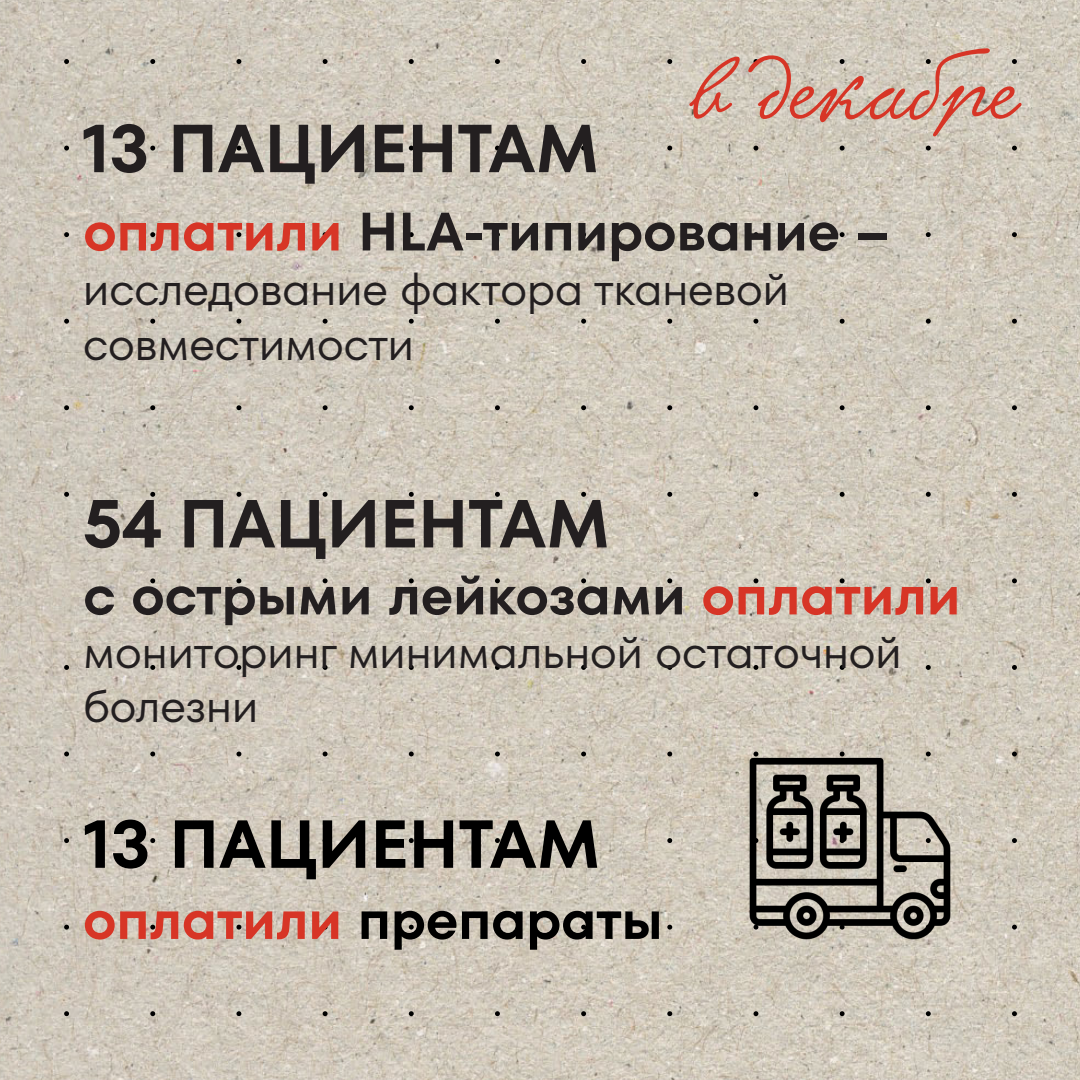
<style>
.page{position:relative;width:1080px;height:1080px;background:#fff}
.page>*{position:absolute;margin:0;border:0;box-sizing:border-box;transform-origin:0 0}
.t1{font:83px "Kobzar KS";color:#d73526}
.t2{font:600 67.8px "TT Fors";letter-spacing:-.01em;color:#231f20}
.t3{font:600 67.8px "TT Fors";letter-spacing:-.01em;color:#000}
.t4{font:600 54px "TT Fors";color:#231f20}
.t5{font:600 54px "TT Fors";color:#000}
.t6{font:45px/55px "TT Fors";color:#231f20}
.s1{color:#d73526}
</style>
<div class="page">
<img style="left:0;top:0;width:1080px;height:1080px">
<svg style="left:64px;top:59px;width:5px;height:5px"></svg>
<svg style="left:150px;top:59px;width:5px;height:5px"></svg>
<svg style="left:236px;top:59px;width:5px;height:5px"></svg>
<svg style="left:323px;top:59px;width:5px;height:5px"></svg>
<svg style="left:409px;top:59px;width:5px;height:5px"></svg>
<svg style="left:495px;top:59px;width:5px;height:5px"></svg>
<svg style="left:581px;top:59px;width:5px;height:5px"></svg>
<svg style="left:667px;top:59px;width:5px;height:5px"></svg>
<svg style="left:753px;top:59px;width:5px;height:5px"></svg>
<svg style="left:840px;top:59px;width:5px;height:5px"></svg>
<svg style="left:926px;top:59px;width:5px;height:5px"></svg>
<svg style="left:1012px;top:59px;width:5px;height:5px"></svg>
<svg style="left:64px;top:146px;width:5px;height:5px"></svg>
<svg style="left:150px;top:146px;width:5px;height:5px"></svg>
<svg style="left:236px;top:146px;width:5px;height:5px"></svg>
<svg style="left:323px;top:146px;width:5px;height:5px"></svg>
<svg style="left:409px;top:146px;width:5px;height:5px"></svg>
<svg style="left:495px;top:146px;width:5px;height:5px"></svg>
<svg style="left:581px;top:146px;width:5px;height:5px"></svg>
<svg style="left:667px;top:146px;width:5px;height:5px"></svg>
<svg style="left:753px;top:146px;width:5px;height:5px"></svg>
<svg style="left:840px;top:146px;width:5px;height:5px"></svg>
<svg style="left:926px;top:146px;width:5px;height:5px"></svg>
<svg style="left:1012px;top:146px;width:5px;height:5px"></svg>
<svg style="left:64px;top:232px;width:5px;height:5px"></svg>
<svg style="left:150px;top:232px;width:5px;height:5px"></svg>
<svg style="left:236px;top:232px;width:5px;height:5px"></svg>
<svg style="left:323px;top:232px;width:5px;height:5px"></svg>
<svg style="left:409px;top:232px;width:5px;height:5px"></svg>
<svg style="left:495px;top:232px;width:5px;height:5px"></svg>
<svg style="left:581px;top:232px;width:5px;height:5px"></svg>
<svg style="left:667px;top:232px;width:5px;height:5px"></svg>
<svg style="left:753px;top:232px;width:5px;height:5px"></svg>
<svg style="left:840px;top:232px;width:5px;height:5px"></svg>
<svg style="left:926px;top:232px;width:5px;height:5px"></svg>
<svg style="left:1012px;top:232px;width:5px;height:5px"></svg>
<svg style="left:64px;top:319px;width:5px;height:5px"></svg>
<svg style="left:150px;top:319px;width:5px;height:5px"></svg>
<svg style="left:236px;top:319px;width:5px;height:5px"></svg>
<svg style="left:323px;top:319px;width:5px;height:5px"></svg>
<svg style="left:409px;top:319px;width:5px;height:5px"></svg>
<svg style="left:495px;top:319px;width:5px;height:5px"></svg>
<svg style="left:581px;top:319px;width:5px;height:5px"></svg>
<svg style="left:667px;top:319px;width:5px;height:5px"></svg>
<svg style="left:753px;top:319px;width:5px;height:5px"></svg>
<svg style="left:840px;top:319px;width:5px;height:5px"></svg>
<svg style="left:926px;top:319px;width:5px;height:5px"></svg>
<svg style="left:1012px;top:319px;width:5px;height:5px"></svg>
<svg style="left:64px;top:405px;width:5px;height:5px"></svg>
<svg style="left:150px;top:405px;width:5px;height:5px"></svg>
<svg style="left:236px;top:405px;width:5px;height:5px"></svg>
<svg style="left:323px;top:405px;width:5px;height:5px"></svg>
<svg style="left:409px;top:405px;width:5px;height:5px"></svg>
<svg style="left:495px;top:405px;width:5px;height:5px"></svg>
<svg style="left:581px;top:405px;width:5px;height:5px"></svg>
<svg style="left:667px;top:405px;width:5px;height:5px"></svg>
<svg style="left:753px;top:405px;width:5px;height:5px"></svg>
<svg style="left:840px;top:405px;width:5px;height:5px"></svg>
<svg style="left:926px;top:405px;width:5px;height:5px"></svg>
<svg style="left:1012px;top:405px;width:5px;height:5px"></svg>
<svg style="left:64px;top:492px;width:5px;height:5px"></svg>
<svg style="left:150px;top:492px;width:5px;height:5px"></svg>
<svg style="left:236px;top:492px;width:5px;height:5px"></svg>
<svg style="left:323px;top:492px;width:5px;height:5px"></svg>
<svg style="left:409px;top:492px;width:5px;height:5px"></svg>
<svg style="left:495px;top:492px;width:5px;height:5px"></svg>
<svg style="left:581px;top:492px;width:5px;height:5px"></svg>
<svg style="left:667px;top:492px;width:5px;height:5px"></svg>
<svg style="left:753px;top:492px;width:5px;height:5px"></svg>
<svg style="left:840px;top:492px;width:5px;height:5px"></svg>
<svg style="left:926px;top:492px;width:5px;height:5px"></svg>
<svg style="left:1012px;top:492px;width:5px;height:5px"></svg>
<svg style="left:150px;top:578px;width:5px;height:5px"></svg>
<svg style="left:236px;top:578px;width:5px;height:5px"></svg>
<svg style="left:323px;top:578px;width:5px;height:5px"></svg>
<svg style="left:409px;top:578px;width:5px;height:5px"></svg>
<svg style="left:495px;top:578px;width:5px;height:5px"></svg>
<svg style="left:581px;top:578px;width:5px;height:5px"></svg>
<svg style="left:667px;top:578px;width:5px;height:5px"></svg>
<svg style="left:753px;top:578px;width:5px;height:5px"></svg>
<svg style="left:840px;top:578px;width:5px;height:5px"></svg>
<svg style="left:926px;top:578px;width:5px;height:5px"></svg>
<svg style="left:1012px;top:578px;width:5px;height:5px"></svg>
<svg style="left:64px;top:665px;width:5px;height:5px"></svg>
<svg style="left:150px;top:665px;width:5px;height:5px"></svg>
<svg style="left:236px;top:665px;width:5px;height:5px"></svg>
<svg style="left:323px;top:665px;width:5px;height:5px"></svg>
<svg style="left:409px;top:665px;width:5px;height:5px"></svg>
<svg style="left:495px;top:665px;width:5px;height:5px"></svg>
<svg style="left:581px;top:665px;width:5px;height:5px"></svg>
<svg style="left:667px;top:665px;width:5px;height:5px"></svg>
<svg style="left:753px;top:665px;width:5px;height:5px"></svg>
<svg style="left:840px;top:665px;width:5px;height:5px"></svg>
<svg style="left:926px;top:665px;width:5px;height:5px"></svg>
<svg style="left:1012px;top:665px;width:5px;height:5px"></svg>
<svg style="left:64px;top:752px;width:5px;height:4px"></svg>
<svg style="left:150px;top:752px;width:5px;height:4px"></svg>
<svg style="left:236px;top:752px;width:5px;height:4px"></svg>
<svg style="left:323px;top:752px;width:5px;height:4px"></svg>
<svg style="left:409px;top:752px;width:5px;height:4px"></svg>
<svg style="left:495px;top:752px;width:5px;height:4px"></svg>
<svg style="left:581px;top:752px;width:5px;height:4px"></svg>
<svg style="left:667px;top:752px;width:5px;height:4px"></svg>
<svg style="left:1012px;top:752px;width:5px;height:4px"></svg>
<svg style="left:64px;top:838px;width:5px;height:5px"></svg>
<svg style="left:150px;top:838px;width:5px;height:5px"></svg>
<svg style="left:236px;top:838px;width:5px;height:5px"></svg>
<svg style="left:323px;top:838px;width:5px;height:5px"></svg>
<svg style="left:409px;top:838px;width:5px;height:5px"></svg>
<svg style="left:495px;top:838px;width:5px;height:5px"></svg>
<svg style="left:581px;top:838px;width:5px;height:5px"></svg>
<svg style="left:667px;top:838px;width:5px;height:5px"></svg>
<svg style="left:1012px;top:838px;width:5px;height:5px"></svg>
<svg style="left:64px;top:925px;width:5px;height:5px"></svg>
<svg style="left:150px;top:925px;width:5px;height:5px"></svg>
<svg style="left:236px;top:925px;width:5px;height:5px"></svg>
<svg style="left:323px;top:925px;width:5px;height:5px"></svg>
<svg style="left:409px;top:925px;width:5px;height:5px"></svg>
<svg style="left:495px;top:925px;width:5px;height:5px"></svg>
<svg style="left:581px;top:925px;width:5px;height:5px"></svg>
<svg style="left:667px;top:925px;width:5px;height:5px"></svg>
<svg style="left:1012px;top:925px;width:5px;height:5px"></svg>
<svg style="left:64px;top:1011px;width:5px;height:5px"></svg>
<svg style="left:150px;top:1011px;width:5px;height:5px"></svg>
<svg style="left:236px;top:1011px;width:5px;height:5px"></svg>
<svg style="left:323px;top:1011px;width:5px;height:5px"></svg>
<svg style="left:409px;top:1011px;width:5px;height:5px"></svg>
<svg style="left:495px;top:1011px;width:5px;height:5px"></svg>
<svg style="left:581px;top:1011px;width:5px;height:5px"></svg>
<svg style="left:667px;top:1011px;width:5px;height:5px"></svg>
<svg style="left:753px;top:1011px;width:5px;height:5px"></svg>
<svg style="left:840px;top:1011px;width:5px;height:5px"></svg>
<svg style="left:926px;top:1011px;width:5px;height:5px"></svg>
<svg style="left:1012px;top:1011px;width:5px;height:5px"></svg>
<img style="left:743px;top:732px;width:214px;height:213px">
<h2 class="t2" style="left:82px;top:108px;width:519px">13 ПАЦИЕНТАМ</h2>
<h1 class="t1" style="left:691px;top:40px;width:331px">в декабре</h1>
<p class="t4" style="left:83px;top:199px;width:808px"><span class="s1">оплатили</span> HLA-типирование –</p>
<p class="t6" style="left:83px;top:263px;width:707px">исследование фактора тканевой совместимости</p>
<h2 class="t2" style="left:82px;top:483px;width:530px">54 ПАЦИЕНТАМ</h2>
<p class="t4" style="left:83px;top:563px;width:879px">с острыми лейкозами <span class="s1">оплатили</span></p>
<p class="t6" style="left:83px;top:626px;width:820px;line-height:54px">мониторинг минимальной остаточной болезни</p>
<h2 class="t3" style="left:84px;top:803px;width:519px">13 ПАЦИЕНТАМ</h2>
<p class="t5" style="left:83px;top:887px;width:581px"><span class="s1">оплатили</span> препараты</p>
</div>
